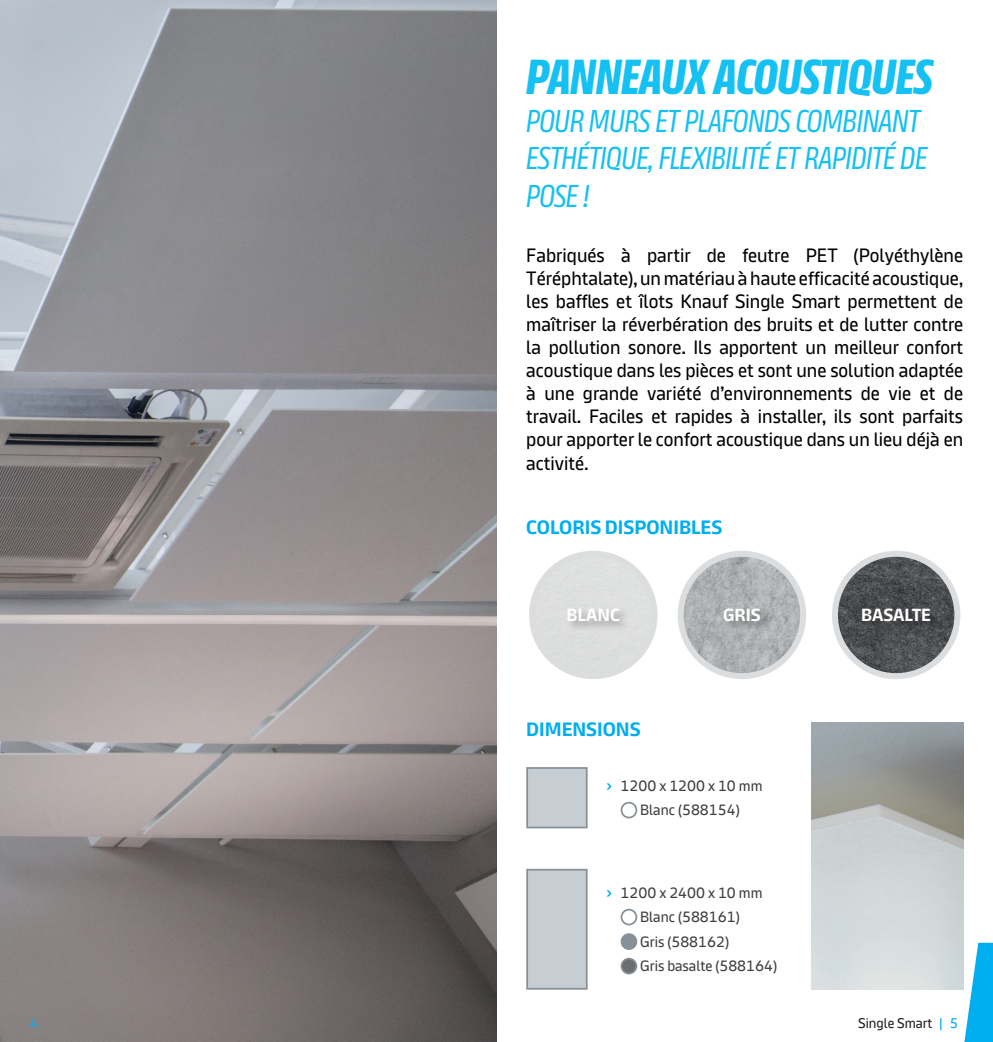
<style>
.page{position:relative;width:993px;height:1042px;background:#fff}
.page>*{position:absolute;margin:0;border:0;box-sizing:border-box;transform-origin:0 0}
.Titre_2{font:700 49px "Knauf Head";letter-spacing:-.01em;color:#15c0f2}
.Titre_2-2{font:31.5px/37.8px "Knauf Head";letter-spacing:-.015em;color:#15c0f2}
.Texte_intro{font:19.25px/23.1px "Knauf";color:#000;text-align:justify}
.Texte_intro-2{font:700 19.25px "Knauf";color:#00aeef}
.Texte_intro-3{font:700 17.5px "Knauf";color:#fff}
.t1{font:14.88px/24.5px "Knauf";color:#3e3e3f}
.t2{font:14px "Knauf";color:#231f20}
.t3{font:14px "Knauf";color:#00aeef}
.s1{font-size:17.5px;color:#00aeef}
.s2{color:#00aeef}
</style>
<div class="page">
<img style="left:0;top:0;width:496px;height:1042px">
<svg style="left:960px;top:943px;width:32px;height:99px"></svg>
<div style="left:529px;top:551px;width:128px;height:128px;border:6px solid #dcdddf;border-radius:50%"></div>
<img style="left:680px;top:554px;width:122px;height:122px;border-radius:61px">
<div style="left:677px;top:551px;width:128px;height:128px;border:6px solid #dcdddf;border-radius:50%"></div>
<img style="left:834px;top:554px;width:123px;height:122px;border-radius:61px">
<div style="left:831px;top:551px;width:129px;height:128px;border:6px solid #dcdddf;border-radius:50%"></div>
<div style="left:566px;top:607px;width:64px;height:25px;background:#231f20;opacity:.35"></div>
<div style="left:722px;top:607px;width:49px;height:25px;background:#231f20;opacity:.45"></div>
<div style="left:860px;top:607px;width:81px;height:25px;background:#231f20;opacity:.6"></div>
<div style="left:620px;top:802px;width:17px;height:16px;border:2px solid #869096;border-radius:50%"></div>
<div style="left:620px;top:909px;width:17px;height:16px;border:2px solid #869096;border-radius:50%"></div>
<div style="left:621px;top:934px;width:15px;height:15px;background:#869096;border-radius:50%"></div>
<div style="left:620px;top:933px;width:17px;height:17px;border:2px solid #869096;border-radius:50%"></div>
<div style="left:621px;top:958px;width:15px;height:15px;background:#6c6d70;border-radius:50%"></div>
<div style="left:620px;top:958px;width:17px;height:16px;border:2px solid #869096;border-radius:50%"></div>
<div style="left:526px;top:767px;width:61px;height:61px;background:#c6ced4;border:2px solid #869096"></div>
<div style="left:526px;top:869px;width:61px;height:120px;background:#c6ced4;border:2px solid #869096"></div>
<p class="Titre_2" style="left:526px;top:51px;width:408px">PANNEAUX ACOUSTIQUES</p>
<p class="Titre_2-2" style="left:526px;top:102px;width:402px">POUR MURS ET PLAFONDS COMBINANT<br>ESTHÉTIQUE, FLEXIBILITÉ ET RAPIDITÉ DE<br>POSE !</p>
<p class="Texte_intro" style="left:526px;top:243px;width:438px">Fabriqués à partir de feutre PET (Polyéthylène Téréphtalate), un matériau à haute efficacité acoustique, les baffles et îlots Knauf Single Smart permettent de maîtriser la réverbération des bruits et de lutter contre la pollution sonore. Ils apportent un meilleur confort acoustique dans les pièces et sont une solution adaptée à une grande variété d’environnements de vie et de travail. Faciles et rapides à installer, ils sont parfaits pour apporter le confort acoustique dans un lieu déjà en activité.</p>
<p class="Texte_intro-2" style="left:526px;top:517px;width:197px">COLORIS DISPONIBLES</p>
<p class="Texte_intro-3" style="left:566px;top:605px;width:55px">BLANC</p>
<p class="Texte_intro-3" style="left:722px;top:605px;width:39px">GRIS</p>
<p class="Texte_intro-3" style="left:860px;top:605px;width:71px">BASALTE</p>
<p class="Texte_intro-2" style="left:526px;top:719px;width:116px">DIMENSIONS</p>
<p class="t1" style="left:640px;top:773px;width:124px;text-indent:-34px"><span class="s1">›</span> 1200 x 1200 x 10 mm<br>Blanc (588154)</p>
<p class="t1" style="left:640px;top:880px;width:138px;text-indent:-34px"><span class="s1">›</span> 1200 x 2400 x 10 mm<br>Blanc (588161)<br>Gris (588162)<br>Gris basalte (588164)</p>
<p class="t3" style="left:30px;top:1015px;width:10px">4</p>
<p class="t2" style="left:857px;top:1015px;width:101px">Single Smart <span class="s2">| 5</span></p>
</div>
